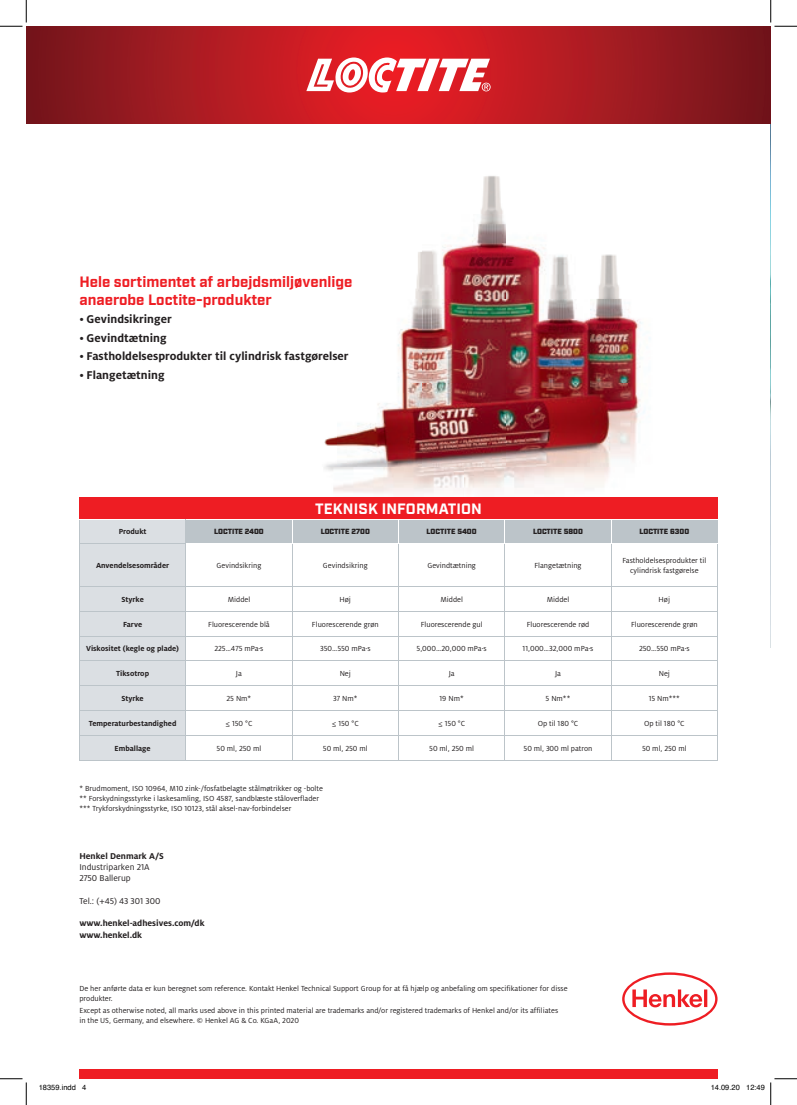
<style>
.page{position:relative;width:797px;height:1105px;background:#fff}
.page>*{position:absolute;margin:0;border:0;box-sizing:border-box;transform-origin:0 0}
.t1{font:700 15px/18px "Industry";color:#ee1d23}
.t2{font:700 15px "Industry";letter-spacing:.01em;color:#fff}
.t3{font:700 12.5px "Henkel Milo";color:#231f20}
.t4{font:700 9.38px/11.2px "Henkel Milo";color:#231f20}
.t5{font:9.38px/11.2px "Henkel Milo";color:#231f20}
.t6{font:8.12px/10px "Henkel Milo";color:#231f20}
.t7{font:700 8.12px "Henkel Milo";color:#231f20}
.t8{font:900 7.5px "Industry";color:#231f20}
.t9{font:7.5px "Helvetica";color:#000}
.s1{font-weight:400}
</style>
<div class="page">
<img style="left:770px;top:116px;width:1px;height:532px">
<hr style="left:770px;top:26px;width:1px;height:98px;background:#6f1119">
<svg style="left:26px;top:26px;width:744px;height:98px;background:#aa1a21"></svg>
<svg style="left:306px;top:57px;width:184px;height:36px"></svg>
<div style="left:79px;top:1069px;width:638px;height:10px;background:#ee1d23"></div>
<svg style="left:622px;top:972px;width:95px;height:53px"></svg>
<img style="left:253px;top:176px;width:464px;height:322px">
<hr style="left:79px;top:760px;width:107px;height:1px;background:#bcc4c9">
<hr style="left:186px;top:760px;width:106px;height:1px;background:#bcc4c9">
<hr style="left:292px;top:760px;width:106px;height:1px;background:#bcc4c9">
<hr style="left:398px;top:760px;width:107px;height:1px;background:#bcc4c9">
<hr style="left:505px;top:760px;width:106px;height:1px;background:#bcc4c9">
<hr style="left:611px;top:760px;width:107px;height:1px;background:#bcc4c9">
<svg style="left:79px;top:498px;width:639px;height:262px"></svg>
<hr style="left:79px;top:544px;width:107px;height:1px;background:#bcc4c9">
<svg style="left:0;top:0;width:27px;height:27px"></svg>
<svg style="left:0;top:1078px;width:27px;height:27px"></svg>
<svg style="left:770px;top:0;width:27px;height:27px"></svg>
<svg style="left:770px;top:1078px;width:27px;height:27px"></svg>
<h1 class="t1" style="left:79px;top:273px;width:274px">Hele sortimentet af arbejdsmiljøvenlige anaerobe Loctite-produkter</h1>
<h2 class="t3" style="left:79px;top:312px;width:94px"><span class="s1">•</span> Gevindsikringer</h2>
<h2 class="t3" style="left:79px;top:331px;width:89px"><span class="s1">•</span> Gevindtætning</h2>
<h2 class="t3" style="left:79px;top:349px;width:271px"><span class="s1">•</span> Fastholdelsesprodukter til cylindrisk fastgørelser</h2>
<h2 class="t3" style="left:79px;top:368px;width:87px"><span class="s1">•</span> Flangetætning</h2>
<h1 class="t2" style="left:315px;top:499px;width:168px">TEKNISK INFORMATION</h1>
<p class="t7" style="left:119px;top:527px;width:29px">Produkt</p>
<p class="t8" style="left:214px;top:527px;width:51px">LOCTITE 2400</p>
<p class="t8" style="left:321px;top:527px;width:51px">LOCTITE 2700</p>
<p class="t8" style="left:426px;top:527px;width:52px">LOCTITE 5400</p>
<p class="t8" style="left:533px;top:527px;width:51px">LOCTITE 5800</p>
<p class="t8" style="left:639px;top:527px;width:51px">LOCTITE 6300</p>
<p class="t7" style="left:96px;top:561px;width:75px">Anvendelsesområder</p>
<p class="t6" style="left:216px;top:561px;width:46px">Gevindsikring</p>
<p class="t6" style="left:323px;top:561px;width:46px">Gevindsikring</p>
<p class="t6" style="left:427px;top:561px;width:50px">Gevindtætning</p>
<p class="t6" style="left:534px;top:561px;width:49px">Flangetætning</p>
<p class="t6" style="left:622px;top:556px;width:85px;text-align:center">Fastholdelsesprodukter til cylindrisk fastgørelse</p>
<p class="t7" style="left:121px;top:595px;width:24px">Styrke</p>
<p class="t6" style="left:228px;top:594px;width:24px">Middel</p>
<p class="t6" style="left:339px;top:594px;width:13px">Høj</p>
<p class="t6" style="left:440px;top:594px;width:24px">Middel</p>
<p class="t6" style="left:546px;top:594px;width:24px">Middel</p>
<p class="t6" style="left:658px;top:594px;width:13px">Høj</p>
<p class="t7" style="left:123px;top:619px;width:21px">Farve</p>
<p class="t6" style="left:208px;top:619px;width:63px">Fluorescerende blå</p>
<p class="t6" style="left:312px;top:619px;width:68px">Fluorescerende grøn</p>
<p class="t6" style="left:421px;top:619px;width:63px">Fluorescerende gul</p>
<p class="t6" style="left:526px;top:619px;width:64px">Fluorescerende rød</p>
<p class="t6" style="left:631px;top:619px;width:68px">Fluorescerende grøn</p>
<p class="t7" style="left:86px;top:644px;width:94px">Viskositet (kegle og plade)</p>
<p class="t6" style="left:214px;top:644px;width:51px">225…475 mPa·s</p>
<p class="t6" style="left:320px;top:644px;width:52px">350…550 mPa·s</p>
<p class="t6" style="left:416px;top:644px;width:72px">5,000…20,000 mPa·s</p>
<p class="t6" style="left:522px;top:644px;width:72px">11,000…32,000 mPa·s</p>
<p class="t6" style="left:639px;top:644px;width:52px">250…550 mPa·s</p>
<p class="t7" style="left:116px;top:669px;width:34px">Tiksotrop</p>
<p class="t6" style="left:236px;top:669px;width:7px">Ja</p>
<p class="t6" style="left:340px;top:669px;width:13px">Nej</p>
<p class="t6" style="left:448px;top:669px;width:7px">Ja</p>
<p class="t6" style="left:555px;top:669px;width:7px">Ja</p>
<p class="t6" style="left:658px;top:669px;width:13px">Nej</p>
<p class="t7" style="left:121px;top:694px;width:24px">Styrke</p>
<p class="t6" style="left:226px;top:693px;width:26px">25 Nm*</p>
<p class="t6" style="left:333px;top:693px;width:26px">37 Nm*</p>
<p class="t6" style="left:439px;top:693px;width:26px">19 Nm*</p>
<p class="t6" style="left:545px;top:693px;width:26px">5 Nm**</p>
<p class="t6" style="left:648px;top:693px;width:33px">15 Nm***</p>
<p class="t7" style="left:89px;top:719px;width:89px">Temperaturbestandighed</p>
<p class="t6" style="left:225px;top:718px;width:28px">≤ 150 °C</p>
<p class="t6" style="left:332px;top:718px;width:28px">≤ 150 °C</p>
<p class="t6" style="left:438px;top:718px;width:28px">≤ 150 °C</p>
<p class="t6" style="left:537px;top:718px;width:42px">Op til 180 °C</p>
<p class="t6" style="left:644px;top:718px;width:42px">Op til 180 °C</p>
<p class="t7" style="left:115px;top:743px;width:37px">Emballage</p>
<p class="t6" style="left:216px;top:743px;width:46px">50 ml, 250 ml</p>
<p class="t6" style="left:323px;top:743px;width:46px">50 ml, 250 ml</p>
<p class="t6" style="left:429px;top:743px;width:46px">50 ml, 250 ml</p>
<p class="t6" style="left:523px;top:743px;width:70px">50 ml, 300 ml patron</p>
<p class="t6" style="left:642px;top:743px;width:46px">50 ml, 250 ml</p>
<p class="t6" style="left:79px;top:784px;width:245px">* Brudmoment, ISO 10964, M10 zink-/fosfatbelagte stålmøtrikker og -bolte ** Forskydningsstyrke i laskesamling, ISO 4587, sandblæste ståloverflader *** Trykforskydningsstyrke, ISO 10123, stål aksel-nav-forbindelser</p>
<p class="t4" style="left:79px;top:850px;width:86px">Henkel Denmark A/S</p>
<p class="t5" style="left:79px;top:861px;width:72px">Industriparken 21A<br>2750 Ballerup</p>
<p class="t5" style="left:79px;top:895px;width:82px">Tel.: (+45) 43 301 300</p>
<p class="t4" style="left:79px;top:918px;width:127px">www.henkel-adhesives.com/dk www.henkel.dk</p>
<p class="t6" style="left:79px;top:983px;width:489px">De her anførte data er kun beregnet som reference. Kontakt Henkel Technical Support Group for at få hjælp og anbefaling om specifikationer for disse produkter.</p>
<p class="t6" style="left:79px;top:1006px;width:480px">Except as otherwise noted, all marks used above in this printed material are trademarks and/or registered trademarks of Henkel and/or its affiliates in the US, Germany, and elsewhere. © Henkel AG &amp; Co. KGaA, 2020</p>
<p class="t9" style="left:39px;top:1081px;width:49px">18359.indd 4</p>
<p class="t9" style="left:710px;top:1081px;width:56px">14.09.20 12:49</p>
</div>
